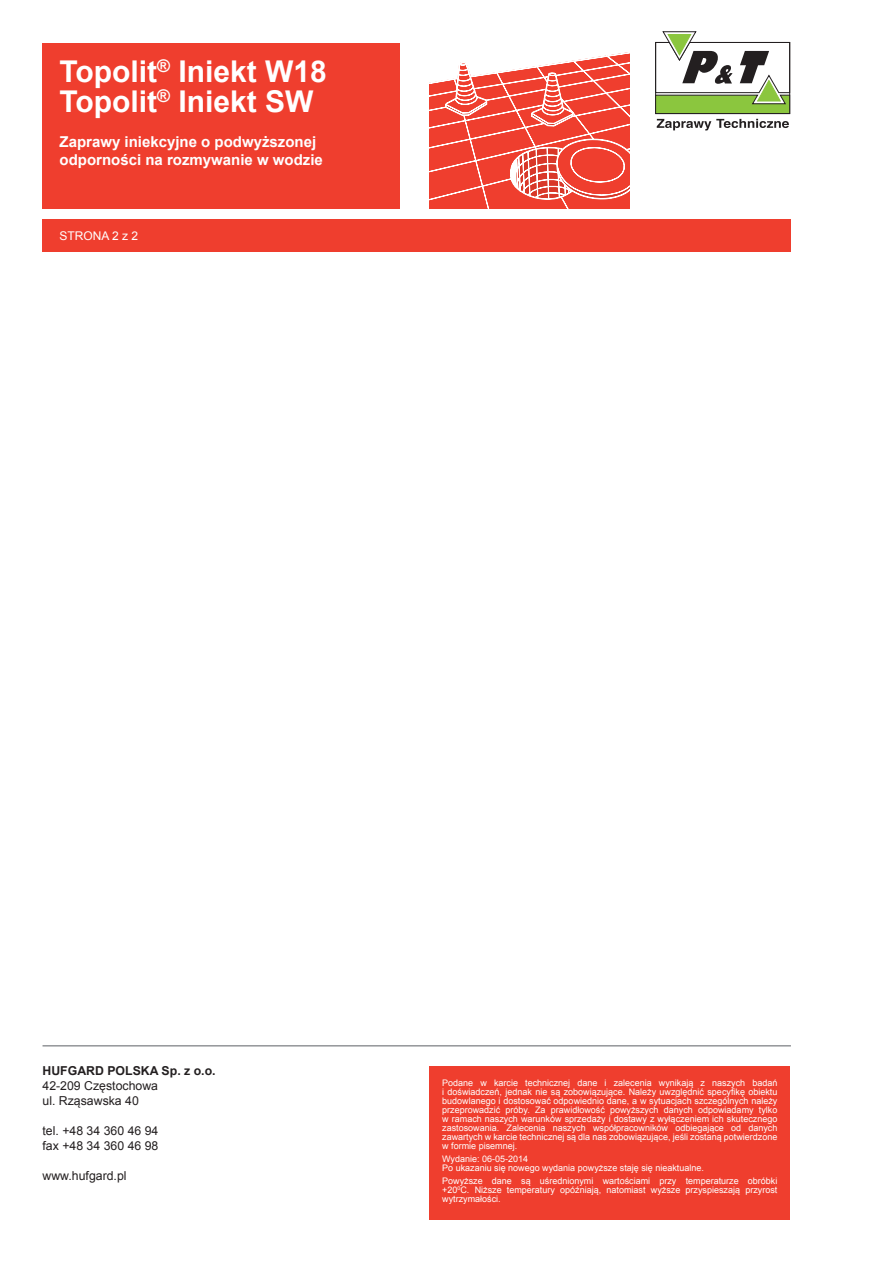
<style>
.page{position:relative;width:893px;height:1263px;background:#fff}
.page>*{position:absolute;margin:0;border:0;box-sizing:border-box;transform-origin:0 0}
.t1{font:700 30px/30px "Arial";color:#fff}
.t2{font:700 15px/18px "Arial";color:#fff}
.t3{font:12.3px/15px "Arial";color:#231f20}
.t4{font:700 12.3px "Arial";color:#231f20}
.t5{font:12px "Arial";color:#fff}
.t6{font:9px/9px "Arial";color:#fff;text-align:justify}
</style>
<div class="page">
<div style="left:43px;top:219px;width:748px;height:33px;background:#ef3e2e"></div>
<div style="left:429px;top:1066px;width:361px;height:153px;background:#ef3e2e"></div>
<svg style="left:655px;top:31px;width:136px;height:99px"></svg>
<hr style="left:43px;top:1045px;width:748px;height:1px;background:#939598">
<svg style="left:429px;top:52px;width:200px;height:156px"></svg>
<div style="left:43px;top:43px;width:357px;height:166px;background:#ef3e2e"></div>
<h1 class="t1" style="left:60px;top:57px;width:269px">Topolit<sup>®</sup> Iniekt W18<br>Topolit<sup>®</sup> Iniekt SW</h1>
<h2 class="t2" style="left:60px;top:133px;width:265px">Zaprawy iniekcyjne o podwyższonej odporności na rozmywanie w wodzie</h2>
<h3 class="t5" style="left:60px;top:228px;width:80px">STRONA 2 z 2</h3>
<h3 class="t4" style="left:43px;top:1062px;width:175px">HUFGARD POLSKA Sp. z o.o.</h3>
<h3 class="t3" style="left:43px;top:1078px;width:117px">42-209 Częstochowa ul. Rząsawska 40</h3>
<h3 class="t3" style="left:43px;top:1123px;width:117px">tel. +48 34 360 46 94 fax +48 34 360 46 98</h3>
<h3 class="t3" style="left:43px;top:1168px;width:86px">www.hufgard.pl</h3>
<p class="t6" style="left:442px;top:1078px;width:337px">Podane w karcie technicznej dane i zalecenia wynikają z naszych badań i doświadczeń, jednak nie są zobowiązujące. Należy uwzględnić specyfikę obiektu budowlanego i dostosować odpowiednio dane, a w sytuacjach szczególnych należy przeprowadzić próby. Za prawidłowość powyższych danych odpowiadamy tylko w ramach naszych warunków sprzedaży i dostawy z wyłączeniem ich skutecznego zastosowania. Zalecenia naszych współpracowników odbiegające od danych zawartych w karcie technicznej są dla nas zobowiązujące, jeśli zostaną potwierdzone w formie pisemnej.</p>
<p class="t6" style="left:442px;top:1154px;width:263px">Wydanie: 06-05-2014<br>Po ukazaniu się nowego wydania powyższe staję się nieaktualne.</p>
<p class="t6" style="left:442px;top:1176px;width:337px">Powyższe dane są uśrednionymi wartościami przy temperaturze obróbki +20<sup>0</sup>C. Niższe temperatury opóźniają, natomiast wyższe przyspieszają przyrost wytrzymałości.</p>
</div>
